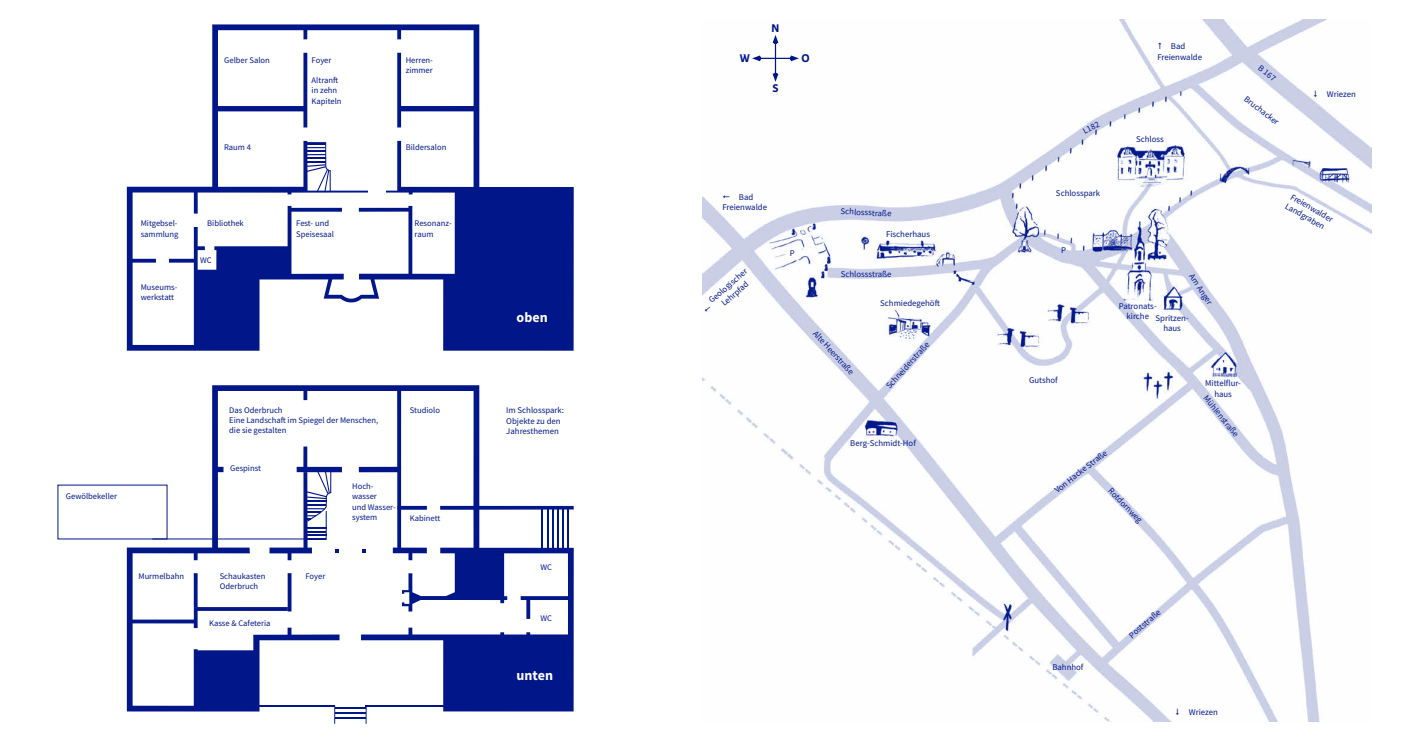
<style>
.page{position:relative;width:1404px;height:745px;background:#fff}
.page>*{position:absolute;margin:0;border:0;box-sizing:border-box;transform-origin:0 0}
.t1{font:700 14px "Source Sans Pro";color:#fff}
.t2{font:700 11.88px "Karmina Sans";color:#001689}
.t3{font:8.75px/10.5px "Source Sans Pro";color:#001689;text-align:center}
.t4{font:8.5px/10.2px "Source Sans Pro";color:#001689}
</style>
<div class="page">
<img style="left:702px;top:19px;width:669px;height:702px">
<svg style="left:127px;top:385px;width:446px;height:326px"></svg>
<hr style="left:194px;top:573px;width:3px;height:34px;background:#001689">
<svg style="left:287px;top:572px;width:4px;height:39px"></svg>
<svg style="left:155px;top:606px;width:133px;height:21px"></svg>
<svg style="left:359px;top:466px;width:68px;height:94px"></svg>
<svg style="left:269px;top:446px;width:73px;height:114px"></svg>
<hr style="left:552px;top:508px;width:1px;height:40px;background:#001689">
<hr style="left:557px;top:508px;width:1px;height:40px;background:#001689">
<hr style="left:541px;top:508px;width:2px;height:40px;background:#001689">
<hr style="left:547px;top:508px;width:1px;height:40px;background:#001689">
<hr style="left:562px;top:508px;width:1px;height:40px;background:#001689">
<hr style="left:567px;top:508px;width:1px;height:40px;background:#001689">
<svg style="left:365px;top:706px;width:1px;height:17px"></svg>
<hr style="left:259px;top:705px;width:76px;height:1px;background:#001689">
<hr style="left:365px;top:705px;width:78px;height:1px;background:#001689">
<hr style="left:335px;top:706px;width:30px;height:1px;background:#001689">
<hr style="left:335px;top:711px;width:30px;height:2px;background:#001689">
<hr style="left:335px;top:717px;width:30px;height:1px;background:#001689">
<svg style="left:334px;top:706px;width:1px;height:17px"></svg>
<hr style="left:152px;top:538px;width:156px;height:1px;background:#001689">
<svg style="left:127px;top:24px;width:446px;height:326px"></svg>
<svg style="left:306px;top:142px;width:25px;height:50px"></svg>
<svg style="left:746px;top:30px;width:58px;height:57px"></svg>
<svg style="left:704px;top:305px;width:7px;height:7px"></svg>
<svg style="left:723px;top:195px;width:15px;height:5px"></svg>
<svg style="left:1157px;top:43px;width:13px;height:7px"></svg>
<svg style="left:1313px;top:91px;width:13px;height:7px"></svg>
<svg style="left:1175px;top:708px;width:13px;height:7px"></svg>
<p class="t4" style="left:224px;top:54px;width:47px">Gelber Salon</p>
<p class="t4" style="left:224px;top:142px;width:28px">Raum 4</p>
<p class="t4" style="left:311px;top:54px;width:21px">Foyer</p>
<p class="t4" style="left:311px;top:75px;width:31px">Altranft in zehn<br>Kapiteln</p>
<p class="t4" style="left:141px;top:218px;width:38px">Mitgebsel-</p>
<p class="t4" style="left:207px;top:218px;width:38px">Bibliothek</p>
<p class="t4" style="left:141px;top:228px;width:39px">sammlung</p>
<p class="t4" style="left:141px;top:282px;width:38px">Museums&shy;werkstatt</p>
<p class="t4" style="left:200px;top:254px;width:13px">WC</p>
<p class="t4" style="left:296px;top:218px;width:39px">Fest- und<br>Speisesaal</p>
<p class="t4" style="left:406px;top:54px;width:29px">Herren&shy;zimmer</p>
<p class="t4" style="left:406px;top:142px;width:42px">Bildersalon</p>
<p class="t4" style="left:414px;top:218px;width:39px">Resonanz&shy;raum</p>
<p class="t4" style="left:66px;top:491px;width:53px">Gewölbekeller</p>
<p class="t4" style="left:138px;top:570px;width:47px">Murmelbahn</p>
<p class="t4" style="left:229px;top:404px;width:150px">Das Oderbruch<br>Eine Landschaft im Spiegel der Menschen, die sie gestalten</p>
<p class="t4" style="left:410px;top:404px;width:32px">Studiolo</p>
<p class="t4" style="left:230px;top:463px;width:32px">Gespinst</p>
<p class="t4" style="left:220px;top:570px;width:47px">Schaukasten</p>
<p class="t4" style="left:305px;top:570px;width:21px">Foyer</p>
<p class="t4" style="left:220px;top:581px;width:40px">Oderbruch</p>
<p class="t4" style="left:209px;top:618px;width:63px">Kasse &amp; Cafeteria</p>
<p class="t4" style="left:352px;top:480px;width:45px">Hoch&shy;wasser<br>und Wasser&shy;system</p>
<p class="t4" style="left:410px;top:512px;width:32px">Kabinett</p>
<h1 class="t1" style="left:516px;top:307px;width:33px">oben</h1>
<p class="t3" style="left:506px;top:404px;width:59px;text-align:left">Im Schlosspark:<br>Objekte zu den<br>Jahresthemen</p>
<p class="t4" style="left:540px;top:562px;width:13px">WC</p>
<p class="t4" style="left:540px;top:612px;width:13px">WC</p>
<h1 class="t1" style="left:516px;top:665px;width:38px">unten</h1>
<h2 class="t2" style="left:771px;top:21px;width:9px">N</h2>
<h2 class="t2" style="left:739px;top:51px;width:12px">W</h2>
<h2 class="t2" style="left:801px;top:51px;width:10px">O</h2>
<h2 class="t2" style="left:772px;top:82px;width:8px">S</h2>
<p class="t3" style="left:722px;top:191px;width:46px">Bad<br>Freienwalde</p>
<p class="t3" style="left:706px;top:297px;width:49px;rotate:-41deg">Geologischer<br>Lehrpfad</p>
<p class="t3" style="left:789px;top:247px;width:6px">P</p>
<p class="t3" style="left:841px;top:206px;width:52px;rotate:3deg">Schlossstraße</p>
<p class="t3" style="left:886px;top:228px;width:45px">Fischerhaus</p>
<p class="t3" style="left:840px;top:269px;width:52px">Schlossstraße</p>
<p class="t3" style="left:818px;top:328px;width:58px;rotate:48deg">Alte Heerstraße</p>
<p class="t3" style="left:880px;top:298px;width:61px">Schmiedegehöft</p>
<p class="t3" style="left:883px;top:383px;width:61px;rotate:-48deg">Schneiderstraße</p>
<p class="t3" style="left:850px;top:437px;width:67px">Berg-Schmidt-Hof</p>
<p class="t3" style="left:1080px;top:126px;width:19px;rotate:-28deg">L182</p>
<p class="t3" style="left:1055px;top:188px;width:46px">Schlosspark</p>
<p class="t3" style="left:1061px;top:244px;width:6px">P</p>
<p class="t3" style="left:1028px;top:374px;width:30px">Gutshof</p>
<p class="t3" style="left:1157px;top:41px;width:46px">Bad<br>Freienwalde</p>
<p class="t3" style="left:1135px;top:134px;width:29px">Schloss</p>
<p class="t3" style="left:1195px;top:272px;width:36px;rotate:56deg">Am Anger</p>
<p class="t3" style="left:1118px;top:300px;width:39px">Patronats&shy;kirche</p>
<p class="t3" style="left:1155px;top:312px;width:35px">Spritzen&shy;haus</p>
<p class="t3" style="left:1262px;top:62px;width:21px;rotate:38deg">B 167</p>
<p class="t3" style="left:1248px;top:93px;width:43px;rotate:38deg">Bruchacker</p>
<p class="t3" style="left:1326px;top:89px;width:31px">Wriezen</p>
<p class="t3" style="left:1293px;top:191px;width:49px;text-align:left;rotate:30deg">Freienwalder<br>Landgraben</p>
<p class="t3" style="left:1205px;top:378px;width:37px">Mittelflur&shy;haus</p>
<p class="t3" style="left:1209px;top:393px;width:52px;rotate:51deg">Mühlenstraße</p>
<p class="t3" style="left:1052px;top:486px;width:66px;rotate:-38deg">Von Hacke Straße</p>
<p class="t3" style="left:1113px;top:485px;width:46px;rotate:46deg">Rotdornweg</p>
<p class="t3" style="left:1052px;top:661px;width:33px">Bahnhof</p>
<p class="t3" style="left:1126px;top:632px;width:40px;rotate:-41deg">Poststraße</p>
<p class="t3" style="left:1188px;top:706px;width:31px">Wriezen</p>
</div>
